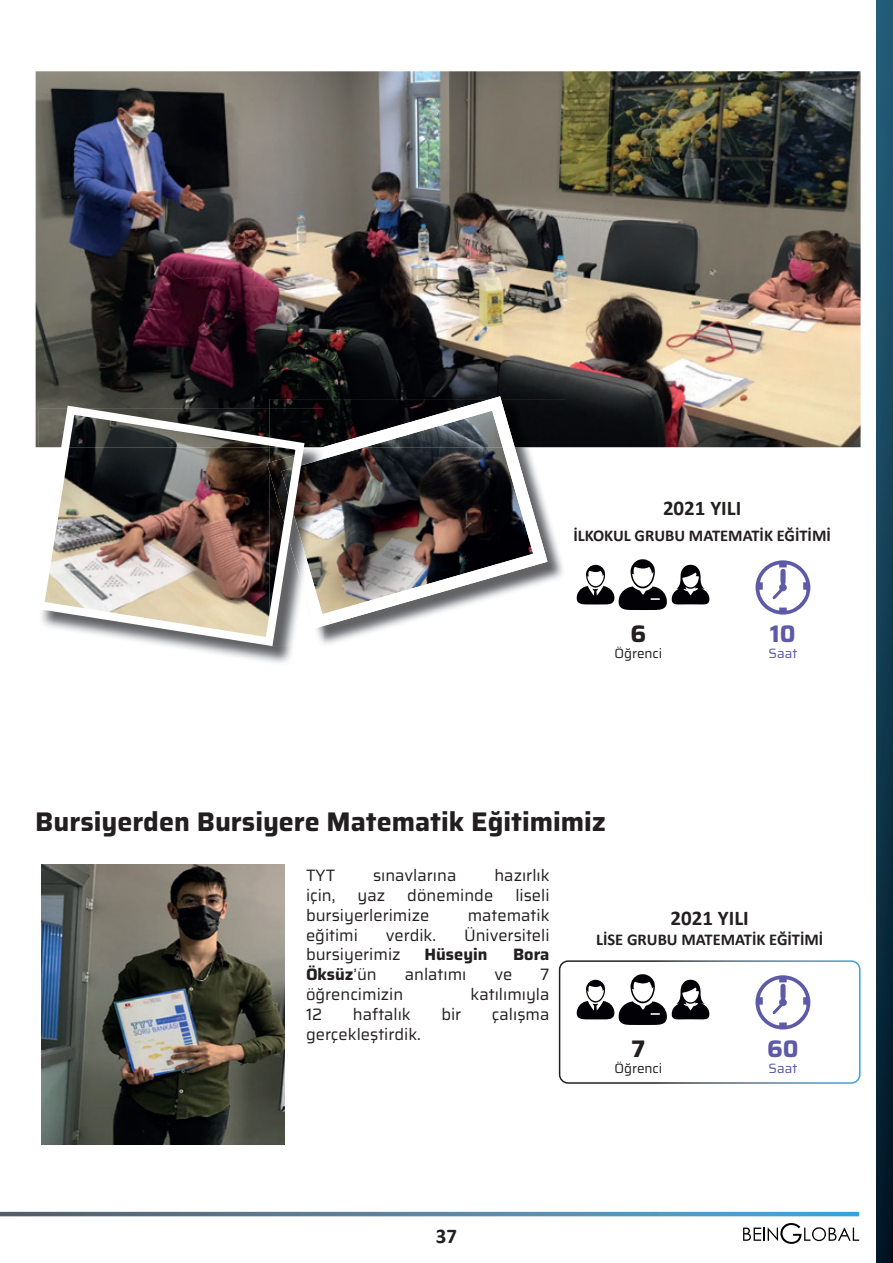
<style>
.page{position:relative;width:893px;height:1263px;background:#fff}
.page>*{position:absolute;margin:0;border:0;box-sizing:border-box;transform-origin:0 0}
.t1{font:700 27px "Saira";color:#231f20}
.t2{font:700 24px "Saira";color:#5d5aa7}
.t3{font:700 24px "Saira";color:#231f20}
.t4{font:700 21px "Calibri";color:#231f20}
.t5{font:16.5px "Saira";color:#231f20}
.t6{font:700 16.5px "Calibri";color:#231f20}
.t7{font:700 16.5px "Saira";color:#231f20}
.t8{font:13.5px "Saira";color:#231f20}
.t9{font:13.5px "Saira";color:#5d5aa7}
.s1{font-weight:400}
</style>
<div class="page">
<div style="left:877px;top:0;width:16px;height:1263px;background:linear-gradient(to bottom,#25607d,#001523)"></div>
<svg style="left:743px;top:1223px;width:116px;height:21px"></svg>
<svg style="left:0;top:1212px;width:859px;height:4px;background:#5684a2"></svg>
<img style="left:36px;top:71px;width:825px;height:376px">
<img style="left:324px;top:399px;width:241px;height:245px">
<img style="left:267px;top:396px;width:281px;height:232px">
<img style="left:204px;top:409px;width:120px;height:254px">
<img style="left:309px;top:447px;width:15px;height:181px">
<img style="left:35px;top:401px;width:274px;height:250px">
<img style="left:41px;top:864px;width:244px;height:280px">
<svg style="left:576px;top:559px;width:134px;height:51px"></svg>
<svg style="left:576px;top:974px;width:134px;height:51px"></svg>
<svg style="left:755px;top:560px;width:55px;height:55px"></svg>
<svg style="left:755px;top:975px;width:55px;height:54px"></svg>
<div style="left:559px;top:960px;width:302px;height:124px;border:2px solid #fff;border-radius:9px"></div>
<p class="t4" style="left:663px;top:494px;width:80px">2021 YILI</p>
<p class="t6" style="left:573px;top:523px;width:259px">İLKOKUL GRUBU MATEMATİK EĞİTİMİ</p>
<h2 class="t3" style="left:630px;top:615px;width:17px">6</h2>
<p class="t8" style="left:614px;top:643px;width:49px">Öğrenci</p>
<h2 class="t2" style="left:770px;top:615px;width:27px">10</h2>
<p class="t9" style="left:769px;top:643px;width:30px">Saat</p>
<h1 class="t1" style="left:35px;top:800px;width:572px">Bursiyerden Bursiyere Matematik Eğitimimiz</h1>
<p class="t5" style="left:306px;top:863px;width:31px">TYT</p>
<p class="t5" style="left:373px;top:863px;width:85px">sınavlarına</p>
<p class="t5" style="left:494px;top:863px;width:57px">hazırlık</p>
<p class="t5" style="left:306px;top:883px;width:31px">için,</p>
<p class="t5" style="left:358px;top:883px;width:29px">yaz</p>
<p class="t5" style="left:407px;top:883px;width:88px">döneminde</p>
<p class="t5" style="left:515px;top:883px;width:36px">liseli</p>
<p class="t5" style="left:306px;top:903px;width:125px">bursiyerlerimize</p>
<p class="t5" style="left:468px;top:903px;width:83px">matematik</p>
<p class="t5" style="left:306px;top:922px;width:54px">eğitimi</p>
<p class="t5" style="left:386px;top:922px;width:52px">verdik.</p>
<p class="t5" style="left:464px;top:922px;width:87px">Üniversiteli</p>
<p class="t5" style="left:306px;top:942px;width:96px">bursiyerimiz</p>
<p class="t7" style="left:425px;top:942px;width:64px">Hüseyin</p>
<p class="t7" style="left:513px;top:942px;width:38px">Bora</p>
<p class="t7" style="left:306px;top:962px;width:72px">Öksüz<span class="s1">’ün</span></p>
<p class="t5" style="left:405px;top:962px;width:63px">anlatımı</p>
<p class="t5" style="left:494px;top:962px;width:19px">ve</p>
<p class="t5" style="left:540px;top:962px;width:11px">7</p>
<p class="t5" style="left:306px;top:982px;width:99px">öğrencimizin</p>
<p class="t5" style="left:471px;top:982px;width:80px">katılımıyla</p>
<p class="t5" style="left:306px;top:1002px;width:18px">12</p>
<p class="t5" style="left:353px;top:1002px;width:59px">haftalık</p>
<p class="t5" style="left:441px;top:1002px;width:21px">bir</p>
<p class="t5" style="left:492px;top:1002px;width:59px">çalışma</p>
<p class="t5" style="left:306px;top:1021px;width:116px">gerçekleştirdik.</p>
<p class="t4" style="left:671px;top:903px;width:80px">2021 YILI</p>
<p class="t6" style="left:596px;top:928px;width:229px">LİSE GRUBU MATEMATİK EĞİTİMİ</p>
<h2 class="t2" style="left:767px;top:1030px;width:33px">60</h2>
<p class="t9" style="left:769px;top:1058px;width:30px">Saat</p>
<h2 class="t3" style="left:631px;top:1030px;width:15px">7</h2>
<p class="t8" style="left:614px;top:1058px;width:49px">Öğrenci</p>
<p class="t4" style="left:436px;top:1221px;width:23px">37</p>
</div>
